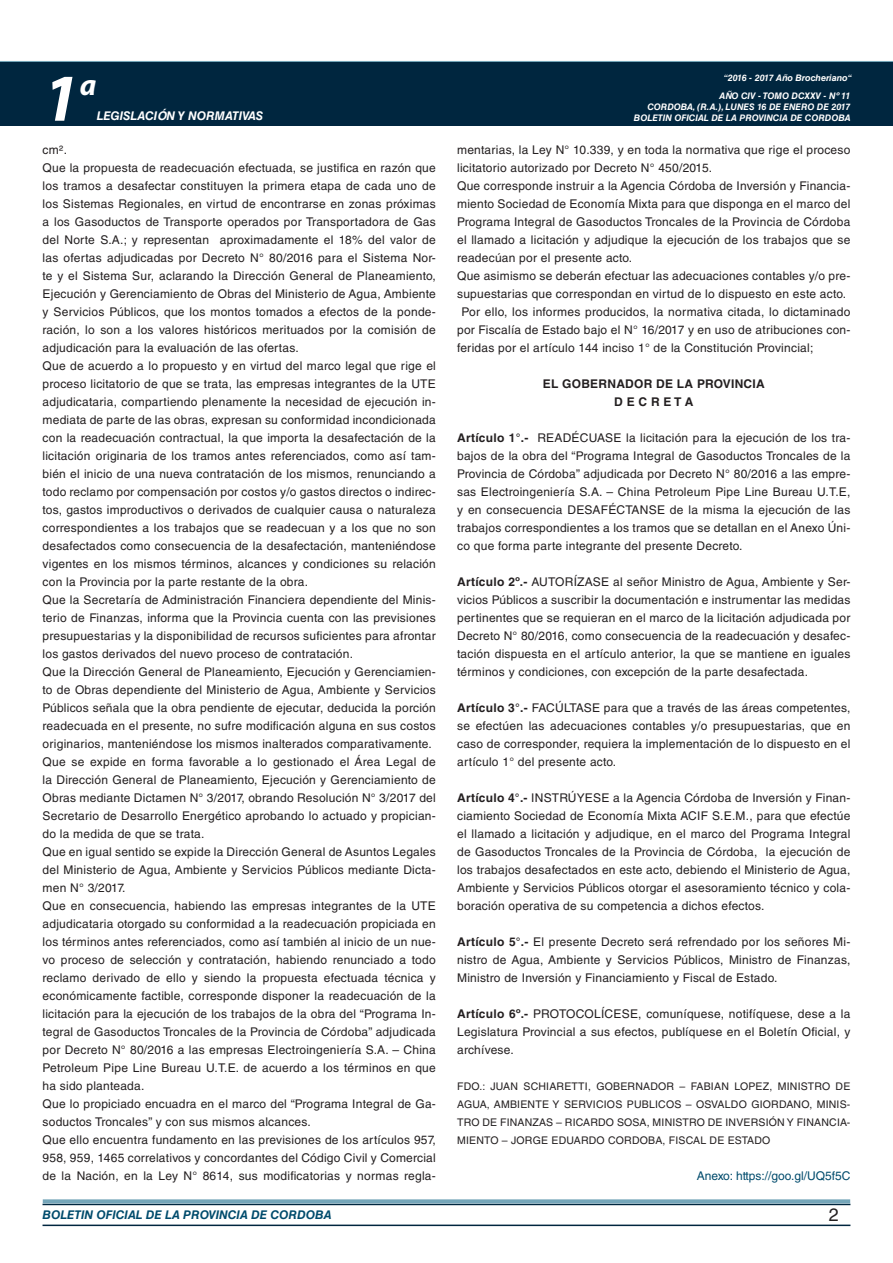
<style>
.page{position:relative;width:893px;height:1263px;background:#fff}
.page>*{position:absolute;margin:0;border:0;box-sizing:border-box;transform-origin:0 0}
.t1{font:italic 700 67.5px "Myriad Pro";color:#fff}
.t2{font:italic 700 30px "Myriad Pro";color:#fff}
.t3{font:18px "Helvetica LT Std";color:#231f20}
.TEXTO_BASE{font:12px/18px "Helvetica LT Std";letter-spacing:.02em;color:#231f20;text-align:justify}
.t4{font:italic 700 12px "Helvetica LT Std";color:#004b6c}
.RESUELVE{font:700 12px "Helvetica LT Std";letter-spacing:.02em;color:#231f20}
.ANEXO{font:12px "Helvetica LT Std";color:#004b6c}
.t5{font:italic 700 12px "Helvetica LT Std";color:#fff}
.FIRMA{font:10.5px/18px "Helvetica LT Std";letter-spacing:.02em;color:#231f20;text-align:justify}
.t6{font:italic 700 9px/10.8px "Helvetica LT Std";color:#fff;text-align:right}
.s1{font-weight:700}
</style>
<div class="page">
<div style="left:0;top:61px;width:893px;height:6px;background:#73a5b8"></div>
<div style="left:0;top:62px;width:893px;height:64px;background:#00263f"></div>
<hr style="left:43px;top:1224px;width:807px;height:2px;background:#00263f">
<div style="left:42px;top:1198px;width:809px;height:8px;background:#fff;opacity:.75"></div>
<h1 class="t1" style="left:43px;top:54px;width:38px">1</h1>
<h2 class="t2" style="left:80px;top:66px;width:18px">a</h2>
<p class="t5" style="left:97px;top:109px;width:168px">LEGISLACIÓN Y NORMATIVAS</p>
<p class="TEXTO_BASE" style="left:43px;top:141px;width:26px">cm².</p>
<p class="TEXTO_BASE" style="left:43px;top:159px;width:395px">Que la propuesta de readecuación efectuada, se justifica en razón que los tramos a desafectar constituyen la primera etapa de cada uno de los Sistemas Regionales, en virtud de encontrarse en zonas próximas a los Gasoductos de Transporte operados por Transportadora de Gas del Norte S.A.; y representan aproximadamente el 18% del valor de las ofertas adjudicadas por Decreto N° 80/2016 para el Sistema Nor&shy;te y el Sistema Sur, aclarando la Dirección General de Planeamiento, Ejecución y Gerenciamiento de Obras del Ministerio de Agua, Ambiente y Servicios Públicos, que los montos tomados a efectos de la ponde&shy;ración, lo son a los valores históricos merituados por la comisión de adjudicación para la evaluación de las ofertas.</p>
<p class="TEXTO_BASE" style="left:43px;top:357px;width:395px">Que de acuerdo a lo propuesto y en virtud del marco legal que rige el proceso licitatorio de que se trata, las empresas integrantes de la UTE adjudicataria, compartiendo plenamente la necesidad de ejecución in&shy;mediata de parte de las obras, expresan su conformidad incondicionada con la readecuación contractual, la que importa la desafectación de la licitación originaria de los tramos antes referenciados, como así tam&shy;bién el inicio de una nueva contratación de los mismos, renunciando a todo reclamo por compensación por costos y/o gastos directos o indirec&shy;tos, gastos improductivos o derivados de cualquier causa o naturaleza correspondientes a los trabajos que se readecuan y a los que no son desafectados como consecuencia de la desafectación, manteniéndose vigentes en los mismos términos, alcances y condiciones su relación con la Provincia por la parte restante de la obra.</p>
<p class="TEXTO_BASE" style="left:43px;top:591px;width:395px">Que la Secretaría de Administración Financiera dependiente del Minis&shy;terio de Finanzas, informa que la Provincia cuenta con las previsiones presupuestarias y la disponibilidad de recursos suficientes para afrontar los gastos derivados del nuevo proceso de contratación.</p>
<p class="TEXTO_BASE" style="left:43px;top:663px;width:395px">Que la Dirección General de Planeamiento, Ejecución y Gerenciamien&shy;to de Obras dependiente del Ministerio de Agua, Ambiente y Servicios Públicos señala que la obra pendiente de ejecutar, deducida la porción readecuada en el presente, no sufre modificación alguna en sus costos originarios, manteniéndose los mismos inalterados comparativamente.</p>
<p class="TEXTO_BASE" style="left:43px;top:753px;width:395px">Que se expide en forma favorable a lo gestionado el Área Legal de la Dirección General de Planeamiento, Ejecución y Gerenciamiento de Obras mediante Dictamen N° 3/2017, obrando Resolución N° 3/2017 del Secretario de Desarrollo Energético aprobando lo actuado y propician&shy;do la medida de que se trata.</p>
<p class="TEXTO_BASE" style="left:43px;top:843px;width:395px">Que en igual sentido se expide la Dirección General de Asuntos Legales del Ministerio de Agua, Ambiente y Servicios Públicos mediante Dicta&shy;men N° 3/2017.</p>
<p class="TEXTO_BASE" style="left:43px;top:897px;width:395px">Que en consecuencia, habiendo las empresas integrantes de la UTE adjudicataria otorgado su conformidad a la readecuación propiciada en los términos antes referenciados, como así también al inicio de un nue&shy;vo proceso de selección y contratación, habiendo renunciado a todo reclamo derivado de ello y siendo la propuesta efectuada técnica y económicamente factible, corresponde disponer la readecuación de la licitación para la ejecución de los trabajos de la obra del “Programa In&shy;tegral de Gasoductos Troncales de la Provincia de Córdoba” adjudicada por Decreto N° 80/2016 a las empresas Electroingeniería S.A. – China Petroleum Pipe Line Bureau U.T.E. de acuerdo a los términos en que ha sido planteada.</p>
<p class="TEXTO_BASE" style="left:43px;top:1095px;width:395px">Que lo propiciado encuadra en el marco del “Programa Integral de Ga&shy;soductos Troncales” y con sus mismos alcances.</p>
<p class="TEXTO_BASE" style="left:43px;top:1131px;width:395px">Que ello encuentra fundamento en las previsiones de los artículos 957, 958, 959, 1465 correlativos y concordantes del Código Civil y Comercial de la Nación, en la Ley N° 8614, sus modificatorias y normas regla-</p>
<p class="t6" style="left:724px;top:72px;width:130px">“2016 - 2017 Año Brocheriano“</p>
<p class="t6" style="left:634px;top:91px;width:218px">AÑO CIV - TOMO DCXXV - Nº 11<br>CORDOBA, (R.A.), LUNES 16 DE ENERO DE 2017<br>BOLETIN OFICIAL DE LA PROVINCIA DE CORDOBA</p>
<p class="TEXTO_BASE" style="left:457px;top:141px;width:395px">mentarias, la Ley N° 10.339, y en toda la normativa que rige el proceso licitatorio autorizado por Decreto N° 450/2015.</p>
<p class="TEXTO_BASE" style="left:457px;top:177px;width:395px">Que corresponde instruir a la Agencia Córdoba de Inversión y Financia&shy;miento Sociedad de Economía Mixta para que disponga en el marco del Programa Integral de Gasoductos Troncales de la Provincia de Córdoba el llamado a licitación y adjudique la ejecución de los trabajos que se readecúan por el presente acto.</p>
<p class="TEXTO_BASE" style="left:457px;top:267px;width:395px">Que asimismo se deberán efectuar las adecuaciones contables y/o pre&shy;supuestarias que correspondan en virtud de lo dispuesto en este acto.</p>
<p class="TEXTO_BASE" style="left:457px;top:303px;width:395px;text-indent:5px">Por ello, los informes producidos, la normativa citada, lo dictaminado por Fiscalía de Estado bajo el N° 16/2017 y en uso de atribuciones con&shy;feridas por el artículo 144 inciso 1° de la Constitución Provincial;</p>
<p class="RESUELVE" style="left:543px;top:376px;width:223px">EL GOBERNADOR DE LA PROVINCIA</p>
<p class="RESUELVE" style="left:614px;top:394px;width:81px">D E C R E T A</p>
<p class="TEXTO_BASE" style="left:457px;top:429px;width:395px"><span class="s1">Artículo 1°.-</span> READÉCUASE la licitación para la ejecución de los tra&shy;bajos de la obra del “Programa Integral de Gasoductos Troncales de la Provincia de Córdoba” adjudicada por Decreto N° 80/2016 a las empre&shy;sas Electroingeniería S.A. – China Petroleum Pipe Line Bureau U.T.E, y en consecuencia DESAFÉCTANSE de la misma la ejecución de las trabajos correspondientes a los tramos que se detallan en el Anexo Úni&shy;co que forma parte integrante del presente Decreto.</p>
<p class="TEXTO_BASE" style="left:457px;top:573px;width:395px"><span class="s1">Artículo 2º.-</span> AUTORÍZASE al señor Ministro de Agua, Ambiente y Ser&shy;vicios Públicos a suscribir la documentación e instrumentar las medidas pertinentes que se requieran en el marco de la licitación adjudicada por Decreto N° 80/2016, como consecuencia de la readecuación y desafec&shy;tación dispuesta en el artículo anterior, la que se mantiene en iguales términos y condiciones, con excepción de la parte desafectada.</p>
<p class="TEXTO_BASE" style="left:457px;top:699px;width:395px"><span class="s1">Artículo 3°.-</span> FACÚLTASE para que a través de las áreas competentes, se efectúen las adecuaciones contables y/o presupuestarias, que en caso de corresponder, requiera la implementación de lo dispuesto en el artículo 1° del presente acto.</p>
<p class="TEXTO_BASE" style="left:457px;top:789px;width:395px"><span class="s1">Artículo 4°.-</span> INSTRÚYESE a la Agencia Córdoba de Inversión y Finan&shy;ciamiento Sociedad de Economía Mixta ACIF S.E.M., para que efectúe el llamado a licitación y adjudique, en el marco del Programa Integral de Gasoductos Troncales de la Provincia de Córdoba, la ejecución de los trabajos desafectados en este acto, debiendo el Ministerio de Agua, Ambiente y Servicios Públicos otorgar el asesoramiento técnico y cola&shy;boración operativa de su competencia a dichos efectos.</p>
<p class="TEXTO_BASE" style="left:457px;top:933px;width:395px"><span class="s1">Artículo 5°.-</span> El presente Decreto será refrendado por los señores Mi&shy;nistro de Agua, Ambiente y Servicios Públicos, Ministro de Finanzas, Ministro de Inversión y Financiamiento y Fiscal de Estado.</p>
<p class="TEXTO_BASE" style="left:457px;top:1005px;width:395px"><span class="s1">Artículo 6º.-</span> PROTOCOLÍCESE, comuníquese, notifíquese, dese a la Legislatura Provincial a sus efectos, publíquese en el Boletín Oficial, y archívese.</p>
<p class="FIRMA" style="left:457px;top:1077px;width:395px">FDO.: JUAN SCHIARETTI, GOBERNADOR – FABIAN LOPEZ, MINISTRO DE AGUA, AMBIENTE Y SERVICIOS PUBLICOS – OSVALDO GIORDANO, MINIS-TRO DE FINANZAS – RICARDO SOSA, MINISTRO DE INVERSIÓN Y FINANCIA-MIENTO – JORGE EDUARDO CORDOBA, FISCAL DE ESTADO</p>
<p class="ANEXO" style="left:697px;top:1169px;width:155px">Anexo: https://goo.gl/UQ5f5C</p>
<p class="t4" style="left:43px;top:1208px;width:290px">BOLETIN OFICIAL DE LA PROVINCIA DE CORDOBA</p>
<p class="t3" style="left:829px;top:1204px;width:12px">2</p>
</div>
